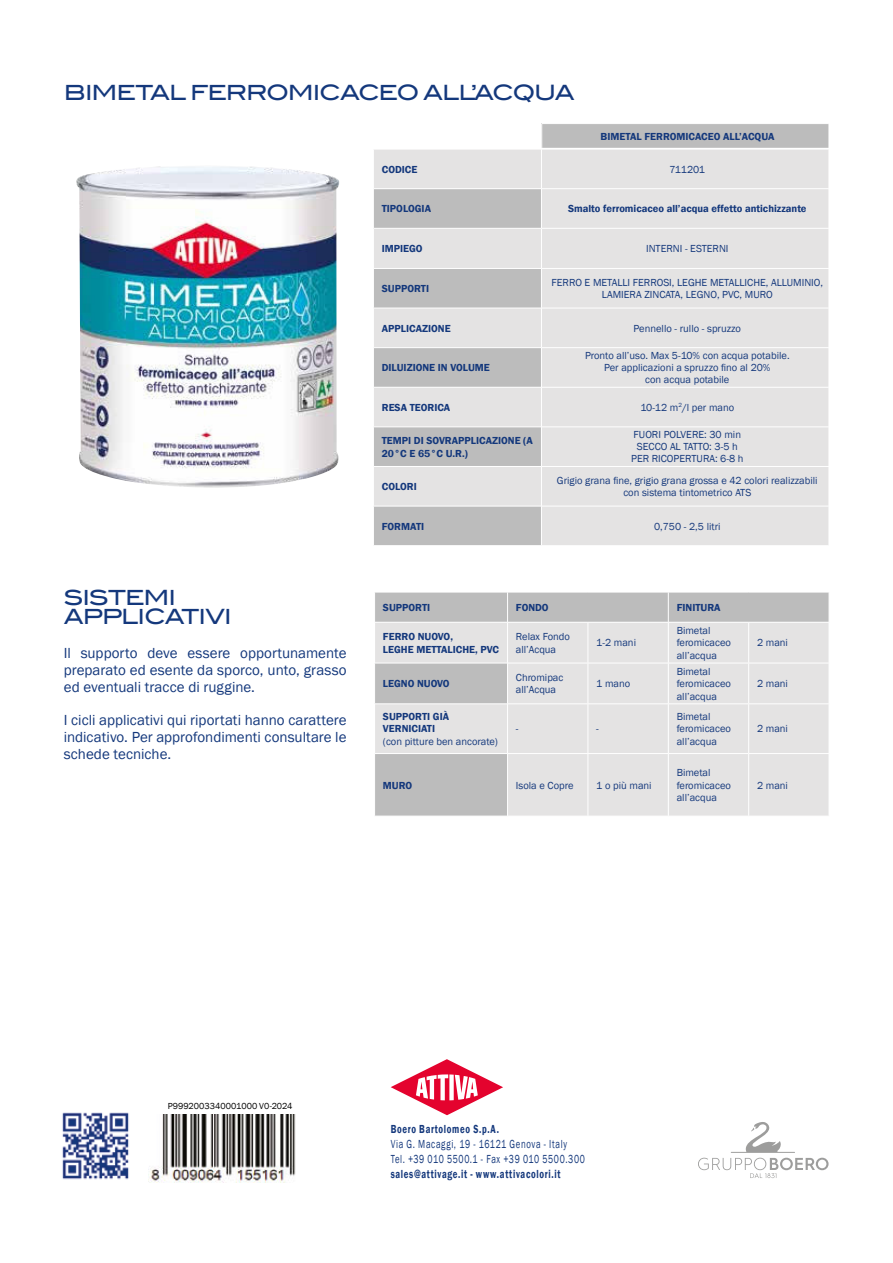
<style>
.page{position:relative;width:893px;height:1263px;background:#fff}
.page>*{position:absolute;margin:0;border:0;box-sizing:border-box;transform-origin:0 0}
.t1{font:500 21px/19.5px "Blair ITC";letter-spacing:-.055em;color:#14387c}
.t2{font:15px/17px "Franklin Gothic";color:#14387c;text-align:justify}
.t3{font:12px/15px "Franklin Gothic";letter-spacing:.07em;color:#14387c;scale:.73 1}
.t4{font:600 12px "Franklin Gothic";letter-spacing:.075em;color:#14387c;scale:.73 1}
.t5{font:10.5px/12.6px "Franklin Gothic";color:#14387c}
.t6{font:600 10.5px/12.6px "Franklin Gothic";color:#14387c}
.t7{font:9px "Franklin Gothic";color:#000}
</style>
<div class="page">
<img style="left:62px;top:1112px;width:67px;height:68px">
<svg style="left:698px;top:1122px;width:130px;height:56px"></svg>
<svg style="left:391px;top:1059px;width:112px;height:56px"></svg>
<img style="left:149px;top:1114px;width:147px;height:69px">
<div style="left:375px;top:593px;width:454px;height:223px;background:#bcbcbc"></div>
<div style="left:375px;top:622px;width:133px;height:41px;background:#e4e3e3"></div>
<div style="left:508px;top:623px;width:321px;height:193px;background:#e4e3e3"></div>
<div style="left:375px;top:704px;width:133px;height:49px;background:#e4e3e3"></div>
<hr style="left:507px;top:622px;width:1px;height:41px;background:#fff">
<hr style="left:588px;top:622px;width:1px;height:41px;background:#fff">
<hr style="left:668px;top:622px;width:1px;height:41px;background:#fff">
<hr style="left:748px;top:622px;width:1px;height:41px;background:#fff">
<hr style="left:508px;top:663px;width:80px;height:1px;background:#fff">
<hr style="left:588px;top:663px;width:80px;height:1px;background:#fff">
<hr style="left:588px;top:663px;width:1px;height:40px;background:#fff">
<hr style="left:668px;top:663px;width:81px;height:1px;background:#fff">
<hr style="left:668px;top:663px;width:1px;height:40px;background:#fff">
<hr style="left:749px;top:663px;width:80px;height:1px;background:#fff">
<hr style="left:748px;top:663px;width:1px;height:40px;background:#fff">
<hr style="left:508px;top:703px;width:80px;height:1px;background:#fff">
<hr style="left:507px;top:704px;width:1px;height:49px;background:#fff">
<hr style="left:588px;top:703px;width:80px;height:1px;background:#fff">
<hr style="left:588px;top:704px;width:1px;height:49px;background:#fff">
<hr style="left:668px;top:703px;width:81px;height:1px;background:#fff">
<hr style="left:668px;top:704px;width:1px;height:49px;background:#fff">
<hr style="left:749px;top:703px;width:80px;height:1px;background:#fff">
<hr style="left:748px;top:704px;width:1px;height:49px;background:#fff">
<hr style="left:508px;top:753px;width:80px;height:1px;background:#fff">
<hr style="left:588px;top:753px;width:80px;height:1px;background:#fff">
<hr style="left:588px;top:754px;width:1px;height:62px;background:#fff">
<hr style="left:668px;top:753px;width:81px;height:1px;background:#fff">
<hr style="left:668px;top:754px;width:1px;height:62px;background:#fff">
<hr style="left:749px;top:753px;width:80px;height:1px;background:#fff">
<hr style="left:748px;top:754px;width:1px;height:62px;background:#fff">
<hr style="left:374px;top:622px;width:134px;height:1px;background:#fff">
<hr style="left:507px;top:592px;width:1px;height:30px;background:#fff">
<hr style="left:508px;top:622px;width:80px;height:1px;background:#fff">
<hr style="left:588px;top:622px;width:80px;height:1px;background:#fff">
<hr style="left:668px;top:592px;width:1px;height:30px;background:#fff">
<hr style="left:668px;top:622px;width:81px;height:1px;background:#fff">
<hr style="left:749px;top:622px;width:80px;height:1px;background:#fff">
<hr style="left:374px;top:663px;width:134px;height:1px;background:#fff">
<hr style="left:507px;top:663px;width:1px;height:41px;background:#fff">
<hr style="left:374px;top:704px;width:134px;height:1px;background:#fff">
<hr style="left:374px;top:753px;width:134px;height:1px;background:#fff">
<hr style="left:507px;top:754px;width:1px;height:62px;background:#fff">
<img style="left:76px;top:166px;width:264px;height:322px">
<div style="left:373px;top:149px;width:168px;height:40px;background:#e4e3e3"></div>
<div style="left:542px;top:150px;width:287px;height:356px;background:#e4e3e3"></div>
<div style="left:373px;top:189px;width:168px;height:39px;background:#bcbcbc"></div>
<div style="left:374px;top:229px;width:167px;height:39px;background:#e4e3e3"></div>
<svg style="left:374px;top:269px;width:167px;height:276px;background:#cdcdcd"></svg>
<div style="left:541px;top:506px;width:288px;height:40px;background:#e4e3e3"></div>
<hr style="left:373px;top:149px;width:168px;height:1px;background:#fff">
<hr style="left:373px;top:149px;width:1px;height:39px;background:#fff">
<hr style="left:373px;top:188px;width:168px;height:1px;background:#fff">
<hr style="left:373px;top:189px;width:1px;height:39px;background:#fff">
<hr style="left:542px;top:545px;width:287px;height:1px;background:#fff">
<hr style="left:541px;top:188px;width:288px;height:1px;background:#fff">
<hr style="left:541px;top:228px;width:288px;height:1px;background:#fff">
<hr style="left:541px;top:268px;width:288px;height:1px;background:#fff">
<hr style="left:541px;top:308px;width:288px;height:1px;background:#fff">
<hr style="left:541px;top:347px;width:288px;height:1px;background:#fff">
<hr style="left:541px;top:387px;width:288px;height:1px;background:#fff">
<hr style="left:541px;top:427px;width:288px;height:1px;background:#fff">
<hr style="left:541px;top:466px;width:288px;height:1px;background:#fff">
<hr style="left:541px;top:506px;width:288px;height:1px;background:#fff">
<hr style="left:373px;top:308px;width:168px;height:1px;background:#fff">
<hr style="left:373px;top:347px;width:168px;height:1px;background:#fff">
<hr style="left:541px;top:506px;width:1px;height:39px;background:#fff">
<hr style="left:373px;top:545px;width:169px;height:1px;background:#fff">
<hr style="left:373px;top:387px;width:168px;height:1px;background:#fff">
<hr style="left:373px;top:427px;width:168px;height:1px;background:#fff">
<hr style="left:373px;top:466px;width:168px;height:1px;background:#fff">
<hr style="left:373px;top:506px;width:168px;height:1px;background:#fff">
<div style="left:542px;top:124px;width:287px;height:24px;background:#bcbcbc"></div>
<svg style="left:541px;top:124px;width:1px;height:24px"></svg>
<h1 class="t1" style="left:64px;top:84px;width:512px">BIMETAL FERROMICACEO ALL’ACQUA</h1>
<p class="t6" style="left:600px;top:130px;width:175px">BIMETAL FERROMICACEO ALL’ACQUA</p>
<p class="t6" style="left:382px;top:163px;width:37px">CODICE</p>
<p class="t5" style="left:670px;top:163px;width:37px">711201</p>
<p class="t6" style="left:382px;top:203px;width:51px">TIPOLOGIA</p>
<p class="t6" style="left:568px;top:203px;width:240px">Smalto ferromicaceo all’acqua effetto antichizzante</p>
<p class="t6" style="left:382px;top:243px;width:42px">IMPIEGO</p>
<p class="t5" style="left:646px;top:243px;width:84px">INTERNI - ESTERNI</p>
<p class="t6" style="left:382px;top:283px;width:49px">SUPPORTI</p>
<p class="t5" style="left:552px;top:277px;width:273px;line-height:12px;text-align:center">FERRO E METALLI FERROSI, LEGHE METALLICHE, ALLUMINIO,<br>LAMIERA ZINCATA, LEGNO, PVC, MURO</p>
<p class="t6" style="left:382px;top:322px;width:70px">APPLICAZIONE</p>
<p class="t5" style="left:634px;top:322px;width:109px">Pennello - rullo - spruzzo</p>
<p class="t6" style="left:382px;top:362px;width:110px">DILUIZIONE IN VOLUME</p>
<p class="t5" style="left:585px;top:350px;width:206px;line-height:12px;text-align:center">Pronto all’uso. Max 5-10% con acqua potabile.<br>Per applicazioni a spruzzo fino al 20%<br>con acqua potabile</p>
<h1 class="t1" style="left:64px;top:588px;width:169px">SISTEMI<br>APPLICATIVI</h1>
<h2 class="t2" style="left:64px;top:645px;width:284px">Il supporto deve essere opportunamente preparato ed esente da sporco, unto, grasso ed eventuali tracce di ruggine.</h2>
<h2 class="t2" style="left:64px;top:713px;width:284px">I cicli applicativi qui riportati hanno carattere indicativo. Per approfondimenti consultare le schede tecniche.</h2>
<p class="t6" style="left:382px;top:401px;width:70px">RESA TEORICA</p>
<p class="t5" style="left:640px;top:401px;width:95px">10-12 m<sup>2</sup>/l per mano</p>
<p class="t6" style="left:382px;top:435px;width:152px">TEMPI DI SOVRAPPLICAZIONE (A<br>20°C E 65°C U.R.)</p>
<p class="t5" style="left:631px;top:429px;width:114px;line-height:12px;text-align:center">FUORI POLVERE: 30 min<br>SECCO AL TATTO: 3-5 h<br>PER RICOPERTURA: 6-8 h</p>
<p class="t6" style="left:382px;top:481px;width:37px">COLORI</p>
<p class="t5" style="left:557px;top:475px;width:262px;line-height:12px;text-align:center">Grigio grana fine, grigio grana grossa e 42 colori realizzabili con sistema tintometrico ATS</p>
<p class="t6" style="left:382px;top:520px;width:44px">FORMATI</p>
<p class="t5" style="left:654px;top:520px;width:68px">0,750 - 2,5 litri</p>
<p class="t6" style="left:383px;top:601px;width:49px">SUPPORTI</p>
<p class="t6" style="left:516px;top:601px;width:34px">FONDO</p>
<p class="t6" style="left:677px;top:601px;width:45px">FINITURA</p>
<p class="t6" style="left:383px;top:631px;width:118px">FERRO NUOVO,<br>LEGHE METTALICHE, PVC</p>
<p class="t5" style="left:516px;top:631px;width:56px">Relax Fondo all’Acqua</p>
<p class="t5" style="left:596px;top:637px;width:41px">1-2 mani</p>
<p class="t5" style="left:677px;top:624px;width:56px">Bimetal feromicaceo all’acqua</p>
<p class="t6" style="left:383px;top:678px;width:68px">LEGNO NUOVO</p>
<p class="t5" style="left:516px;top:671px;width:49px">Chromipac all’Acqua</p>
<p class="t5" style="left:596px;top:678px;width:36px">1 mano</p>
<p class="t6" style="left:383px;top:710px;width:68px">SUPPORTI GIÀ<br>VERNICIATI</p>
<p class="t5" style="left:383px;top:736px;width:117px">(con pitture ben ancorate)</p>
<p class="t5" style="left:516px;top:723px;width:4px">-</p>
<p class="t5" style="left:596px;top:723px;width:4px">-</p>
<p class="t6" style="left:383px;top:779px;width:31px">MURO</p>
<p class="t5" style="left:516px;top:779px;width:59px">Isola e Copre</p>
<p class="t5" style="left:596px;top:779px;width:57px">1 o più mani</p>
<p class="t5" style="left:677px;top:665px;width:56px">Bimetal feromicaceo all’acqua</p>
<p class="t5" style="left:677px;top:710px;width:56px">Bimetal feromicaceo all’acqua</p>
<p class="t5" style="left:677px;top:767px;width:56px">Bimetal feromicaceo all’acqua</p>
<p class="t5" style="left:757px;top:637px;width:32px">2 mani</p>
<p class="t5" style="left:757px;top:678px;width:32px">2 mani</p>
<p class="t5" style="left:757px;top:723px;width:32px">2 mani</p>
<p class="t5" style="left:757px;top:779px;width:32px">2 mani</p>
<p class="t7" style="left:168px;top:1100px;width:126px">P9992003340001000 V0-2024</p>
<p class="t4" style="left:391px;top:1124px;width:150px">Boero Bartolomeo S.p.A.</p>
<p class="t3" style="left:391px;top:1137px;width:268px">Via G. Macaggi, 19 - 16121 Genova - Italy<br>Tel. +39 010 5500.1 - Fax +39 010 5500.300</p>
<p class="t4" style="left:391px;top:1169px;width:234px">sales@attivage.it - www.attivacolori.it</p>
</div>
